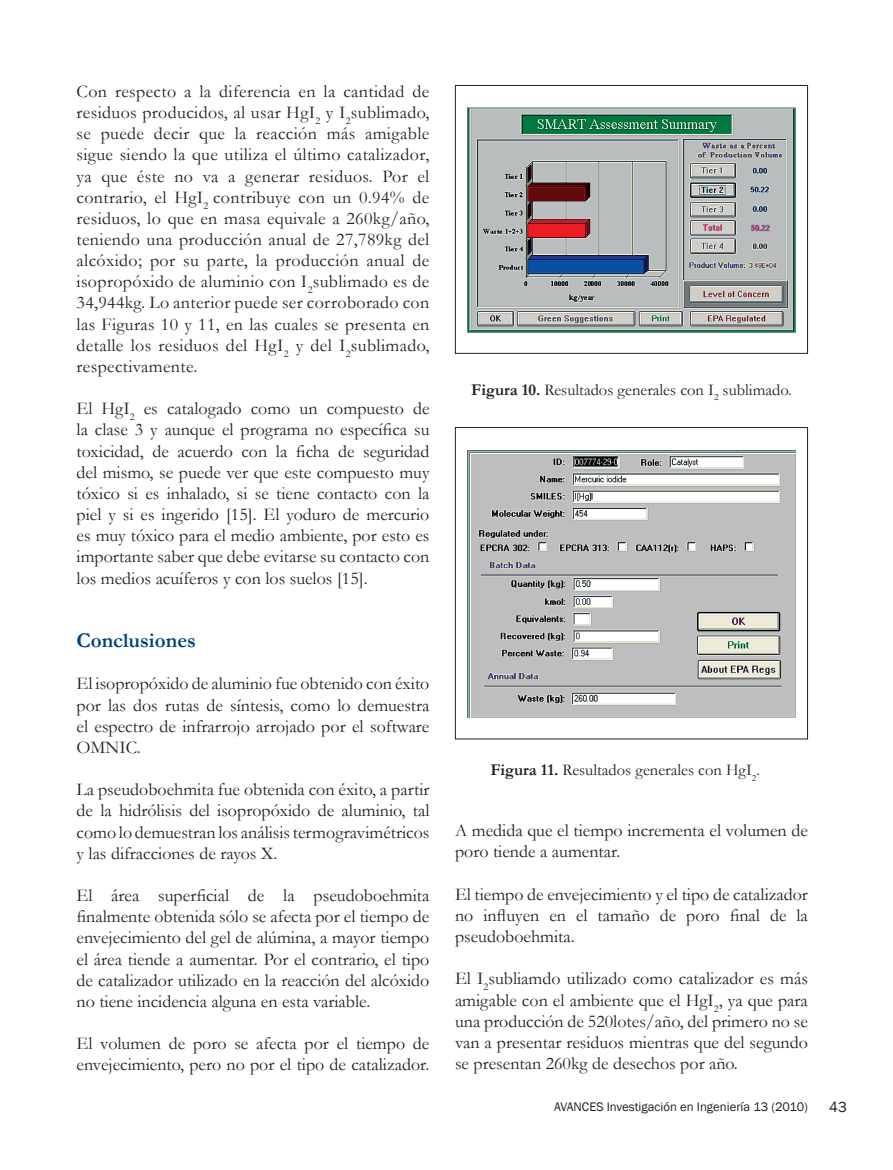
<style>
.page{position:relative;width:893px;height:1170px;background:#fff}
.page>*{position:absolute;margin:0;border:0;box-sizing:border-box;transform-origin:0 0}
.t1{font:700 21px "Garamond";color:#014081}
.t2{font:18px/21.1px "Garamond";color:#231f20;text-align:justify}
.t3{font:16.5px "Garamond";color:#231f20}
.t4{font:15px "Franklin Gothic";color:#231f20}
.t5{font:12.75px "Franklin Gothic";color:#231f20}
.s1{font-weight:700}
</style>
<div class="page">
<img style="left:467px;top:107px;width:328px;height:225px">
<img style="left:468px;top:450px;width:327px;height:267px">
<div style="left:455px;top:85px;width:353px;height:269px;border:1px solid #231f20"></div>
<div style="left:455px;top:427px;width:353px;height:312px;border:1px solid #231f20"></div>
<p class="t2" style="left:77px;top:80px;width:354px">Con respecto a la diferencia en la cantidad de residuos producidos, al usar HgI<sub>2</sub> y I<sub>2</sub>sublimado, se puede decir que la reacción más amigable sigue siendo la que utiliza el último catalizador, ya que éste no va a generar residuos. Por el contrario, el HgI<sub>2</sub> contribuye con un 0.94% de residuos, lo que en masa equivale a 260kg/año, teniendo una producción anual de 27,789kg del alcóxido; por su parte, la producción anual de isopropóxido de aluminio con I<sub>2</sub>sublimado es de 34,944kg. Lo anterior puede ser corroborado con las Figuras 10 y 11, en las cuales se presenta en detalle los residuos del HgI<sub>2</sub> y del I<sub>2</sub>sublimado, respectivamente.</p>
<p class="t2" style="left:77px;top:397px;width:354px">El HgI<sub>2</sub> es catalogado como un compuesto de la clase 3 y aunque el programa no específica su toxicidad, de acuerdo con la ficha de seguridad del mismo, se puede ver que este compuesto muy tóxico si es inhalado, si se tiene contacto con la piel y si es ingerido [15]. El yoduro de mercurio es muy tóxico para el medio ambiente, por esto es importante saber que debe evitarse su contacto con los medios acuíferos y con los suelos [15].</p>
<p class="t1" style="left:77px;top:626px;width:121px">Conclusiones</p>
<p class="t2" style="left:77px;top:672px;width:354px">El isopropóxido de aluminio fue obtenido con éxito por las dos rutas de síntesis, como lo demuestra el espectro de infrarrojo arrojado por el software OMNIC.</p>
<p class="t2" style="left:77px;top:778px;width:354px">La pseudoboehmita fue obtenida con éxito, a partir de la hidrólisis del isopropóxido de aluminio, tal como lo demuestran los análisis termogravimétricos y las difracciones de rayos X.</p>
<p class="t2" style="left:77px;top:884px;width:354px">El área superficial de la pseudoboehmita finalmente obtenida sólo se afecta por el tiempo de envejecimiento del gel de alúmina, a mayor tiempo el área tiende a aumentar. Por el contrario, el tipo de catalizador utilizado en la reacción del alcóxido no tiene incidencia alguna en esta variable.</p>
<p class="t2" style="left:77px;top:1032px;width:354px">El volumen de poro se afecta por el tiempo de envejecimiento, pero no por el tipo de catalizador.</p>
<p class="t3" style="left:471px;top:378px;width:322px"><span class="s1">Figura 10.</span> Resultados generales con I<sub>2</sub> sublimado.</p>
<p class="t3" style="left:490px;top:758px;width:271px"><span class="s1">Figura 11.</span> Resultados generales con HgI<sub>2</sub>.</p>
<p class="t2" style="left:455px;top:819px;width:354px">A medida que el tiempo incrementa el volumen de poro tiende a aumentar.</p>
<p class="t2" style="left:455px;top:882px;width:354px">El tiempo de envejecimiento y el tipo de catalizador no influyen en el tamaño de poro final de la pseudoboehmita.</p>
<p class="t2" style="left:455px;top:967px;width:354px">El I<sub>2</sub>subliamdo utilizado como catalizador es más amigable con el ambiente que el HgI<sub>2</sub>, ya que para una producción de 520lotes/año, del primero no se van a presentar residuos mientras que del segundo se presentan 260kg de desechos por año.</p>
<p class="t5" style="left:554px;top:1098px;width:255px">AVANCES Investigación en Ingeniería 13 (2010)</p>
<p class="t4" style="left:829px;top:1097px;width:19px">43</p>
</div>
